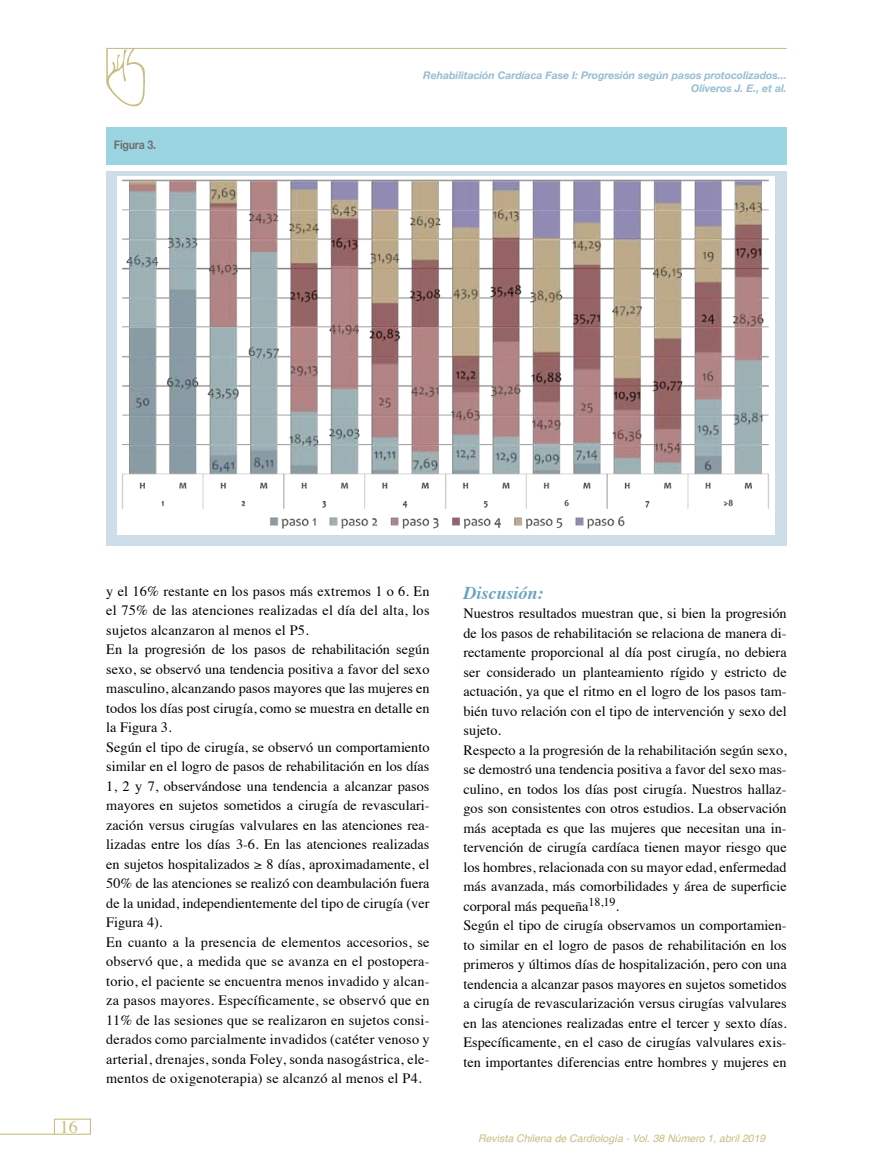
<style>
.page{position:relative;width:893px;height:1170px;background:#fff}
.page>*{position:absolute;margin:0;border:0;box-sizing:border-box;transform-origin:0 0}
.t1{font:italic 700 18px "Times";color:#69a2c1}
.t2{font:18px "Times";color:#c7be80}
.t3{font:14.25px/19.5px "Times";color:#000}
.t4{font:700 12px "Helvetica Neue";letter-spacing:-.02em;color:#707172;scale:.88 1}
.t5{font:italic 700 10.5px/12.6px "Helvetica Neue";color:#96bdd3;text-align:right}
.t6{font:italic 10.5px "Helvetica";color:#c7be80}
</style>
<div class="page">
<hr style="left:0;top:1133px;width:54px;height:1px;background:#c7be80">
<div style="left:54px;top:1118px;width:37px;height:16px;border:1px solid #c7be80"></div>
<hr style="left:106px;top:48px;width:681px;height:1px;background:#c7be7f">
<svg style="left:106px;top:48px;width:39px;height:59px"></svg>
<hr style="left:106px;top:49px;width:2px;height:32px;background:#c7be7f">
<div style="left:106px;top:171px;width:681px;height:374px;background:#cedee9"></div>
<div style="left:106px;top:128px;width:681px;height:37px;background:#9cd5e2"></div>
<img style="left:118px;top:176px;width:656px;height:358px">
<p class="t4" style="left:114px;top:135px;width:161px">Figura 3. <sup>FIGURA</sup> <sup>3</sup></p>
<p class="t5" style="left:423px;top:70px;width:365px">Rehabilitación Cardíaca Fase I: Progresión según pasos protocolizados...<br>Oliveros J. E., et al.</p>
<p class="t2" style="left:60px;top:1110px;width:19px">16</p>
<p class="t3" style="left:106px;top:580px;width:325px">y el 16% restante en los pasos más extremos 1 o 6. En el 75% de las atenciones realizadas el día del alta, los sujetos alcanzaron al menos el P5.<br>En la progresión de los pasos de rehabilitación según sexo, se observó una tendencia positiva a favor del sexo masculino, alcanzando pasos mayores que las mujeres en todos los días post cirugía, como se muestra en detalle en la Figura 3.<br>Según el tipo de cirugía, se observó un comportamiento similar en el logro de pasos de rehabilitación en los días 1, 2 y 7, observándose una tendencia a alcanzar pasos mayores en sujetos sometidos a cirugía de revasculari&shy;zación versus cirugías valvulares en las atenciones rea&shy;lizadas entre los días 3-6. En las atenciones realizadas en sujetos hospitalizados ≥ 8 días, aproximadamente, el 50% de las atenciones se realizó con deambulación fuera de la unidad, independientemente del tipo de cirugía (ver Figura 4).<br>En cuanto a la presencia de elementos accesorios, se observó que, a medida que se avanza en el postopera&shy;torio, el paciente se encuentra menos invadido y alcan&shy;za pasos mayores. Específicamente, se observó que en 11% de las sesiones que se realizaron en sujetos consi&shy;derados como parcialmente invadidos (catéter venoso y arterial, drenajes, sonda Foley, sonda nasogástrica, ele&shy;mentos de oxigenoterapia) se alcanzó al menos el P4.</p>
<p class="t1" style="left:463px;top:575px;width:82px">Discusión:</p>
<p class="t3" style="left:463px;top:602px;width:325px">Nuestros resultados muestran que, si bien la progresión de los pasos de rehabilitación se relaciona de manera di&shy;rectamente proporcional al día post cirugía, no debiera ser considerado un planteamiento rígido y estricto de actuación, ya que el ritmo en el logro de los pasos tam&shy;bién tuvo relación con el tipo de intervención y sexo del sujeto.<br>Respecto a la progresión de la rehabilitación según sexo, se demostró una tendencia positiva a favor del sexo mas&shy;culino, en todos los días post cirugía. Nuestros hallaz&shy;gos son consistentes con otros estudios. La observación más aceptada es que las mujeres que necesitan una in&shy;tervención de cirugía cardíaca tienen mayor riesgo que los hombres, relacionada con su mayor edad, enfermedad más avanzada, más comorbilidades y área de superficie corporal más pequeña<sup>18,19</sup>.<br>Según el tipo de cirugía observamos un comportamien&shy;to similar en el logro de pasos de rehabilitación en los primeros y últimos días de hospitalización, pero con una tendencia a alcanzar pasos mayores en sujetos sometidos a cirugía de revascularización versus cirugías valvulares en las atenciones realizadas entre el tercer y sexto días.<br>Específicamente, en el caso de cirugías valvulares exis&shy;ten importantes diferencias entre hombres y mujeres en</p>
<p class="t6" style="left:478px;top:1129px;width:289px">Revista Chilena de Cardiología - Vol. 38 Número 1, abril 2019</p>
</div>
